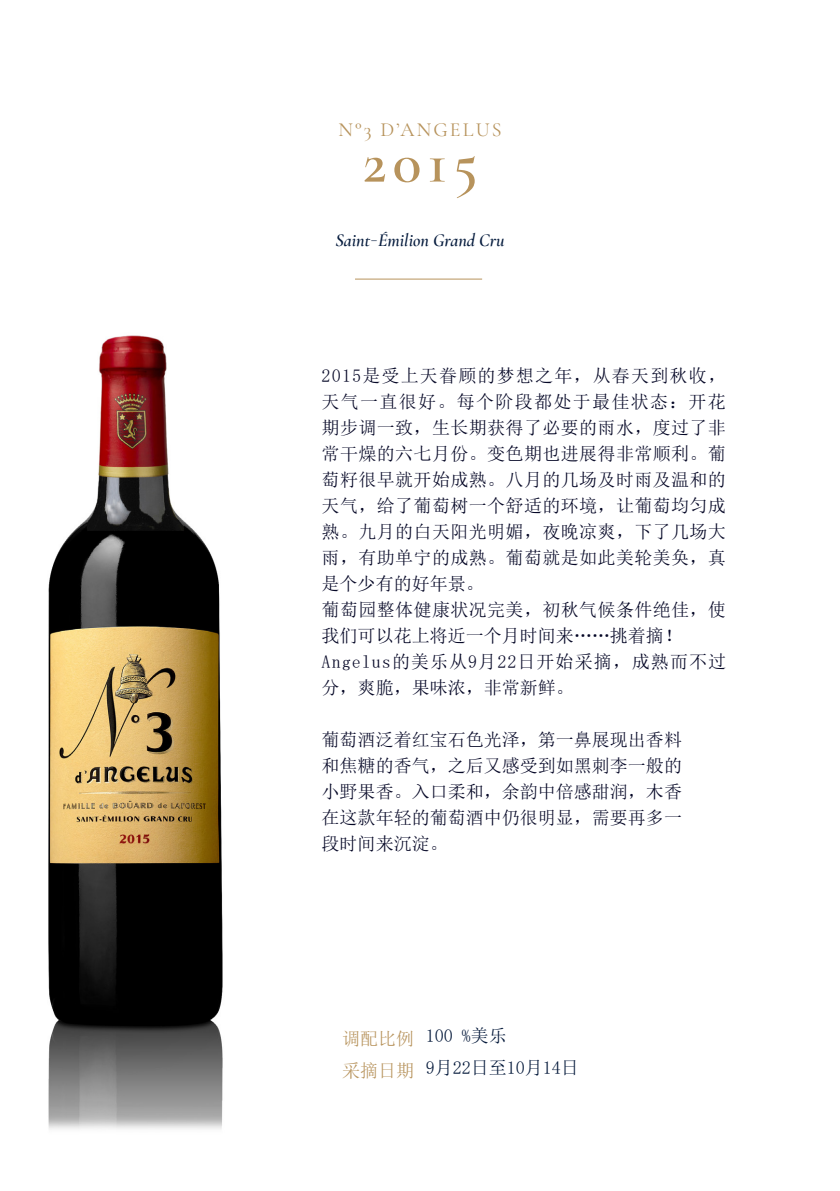
<style>
.page{position:relative;width:840px;height:1191px;background:#fff}
.page>*{position:absolute;margin:0;border:0;box-sizing:border-box;transform-origin:0 0}
.t1{font:600 60px "Cormorant Garamond";color:#b7935c}
.t2{font:20px "Cormorant Garamond";letter-spacing:.11em;color:#b7935c}
.t3{font:18px/26px "Sim Sun";color:#050726;text-align:justify}
.t4{font:18px/26px "Sim Sun";letter-spacing:.02em;color:#050726}
.t5{font:18px/26px "Sim Sun";letter-spacing:.06em;color:#050726}
.t6{font:italic 600 18px "Cormorant Garamond";color:#051b3d}
.t7{font:18px "Sim Sun";color:#011638}
.t8{font:18px "Sim Sun";color:#b7935c}
.s1{font-family:"Halcom";font-weight:300;font-style:normal}
</style>
<div class="page">
<hr style="left:355px;top:279px;width:127px;height:1px;background:#b7935c">
<img style="left:48px;top:335px;width:175px;height:794px">
<p class="t2" style="left:338px;top:117px;width:164px">N°3 D’ANGELUS</p>
<p class="t1" style="left:362px;top:125px;width:117px">2015</p>
<p class="t6" style="left:335px;top:229px;width:171px">Saint<span class="s1">-</span>Émilion Grand Cru</p>
<p class="t3" style="left:321px;top:362px;width:405px">2015是受上天眷顾的梦想之年，从春天到秋收，天气一直很好。每个阶段都处于最佳状态：开花期步调一致，生长期获得了必要的雨水，度过了非常干燥的六七月份。变色期也进展得非常顺利。葡萄籽很早就开始成熟。八月的几场及时雨及温和的天气，给了葡萄树一个舒适的环境，让葡萄均匀成熟。九月的白天阳光明媚，夜晚凉爽，下了几场大雨，有助单宁的成熟。葡萄就是如此美轮美奂，真是个少有的好年景。</p>
<p class="t4" style="left:321px;top:596px;width:405px">葡萄园整体健康状况完美，初秋气候条件绝佳，使我们可以花上将近一个月时间来……挑着摘！</p>
<p class="t5" style="left:321px;top:648px;width:406px">Angelus的美乐从9月22日开始采摘，成熟而不过分，爽脆，果味浓，非常新鲜。</p>
<p class="t3" style="left:321px;top:726px;width:361px">葡萄酒泛着红宝石色光泽，第一鼻展现出香料</p>
<p class="t3" style="left:321px;top:752px;width:361px">和焦糖的香气，之后又感受到如黑刺李一般的</p>
<p class="t3" style="left:321px;top:778px;width:361px">小野果香。入口柔和，余韵中倍感甜润，木香</p>
<p class="t3" style="left:321px;top:804px;width:361px">在这款年轻的葡萄酒中仍很明显，需要再多一</p>
<p class="t3" style="left:321px;top:830px;width:127px">段时间来沉淀。</p>
<p class="t8" style="left:342px;top:1029px;width:73px">调配比例</p>
<p class="t7" style="left:425px;top:1026px;width:82px">100 %美乐</p>
<p class="t8" style="left:342px;top:1061px;width:73px">采摘日期</p>
<p class="t7" style="left:425px;top:1058px;width:154px">9月22日至10月14日</p>
</div>
